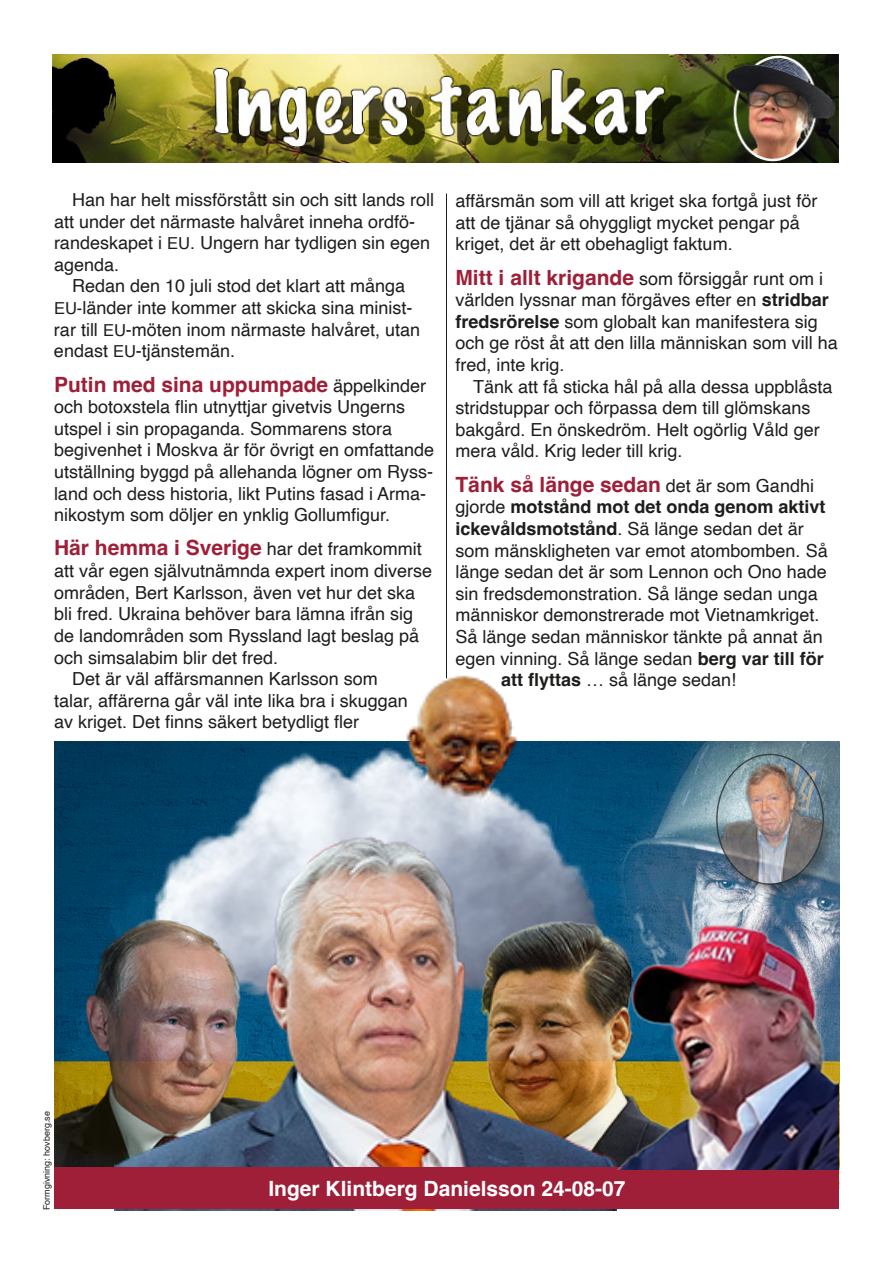
<style>
.page{position:relative;width:893px;height:1263px;background:#fff}
.page>*{position:absolute;margin:0;border:0;box-sizing:border-box;transform-origin:0 0}
.t1{font:700 21px "Helvetica";color:#9f1e38}
.t2{font:700 21px "Helvetica";color:#fff}
.t3{font:18px/21.6px "Helvetica";color:#1d1d1b}
.t4{font:700 18px "Helvetica";color:#1d1d1b}
.t5{font:9px "Helvetica";color:#1d1d1b}
.s1{font-size:16.5px}
.s2{font-weight:400;font-size:18px;color:#1d1d1b}
.s3{font-weight:700;font-size:21px;color:#9f1e38}
.s4{font-weight:700}
.s5{font-weight:400}
</style>
<div class="page">
<img style="left:54px;top:741px;width:786px;height:447px">
<img style="left:53px;top:54px;width:786px;height:108px">
<hr style="left:446px;top:193px;width:1px;height:485px;background:#1d1d1b">
<img style="left:111px;top:675px;width:533px;height:237px">
<img style="left:54px;top:912px;width:61px;height:255px">
<img style="left:115px;top:823px;width:502px;height:387px">
<div style="left:54px;top:1167px;width:785px;height:42px;background:#9f1e38"></div>
<div style="left:714px;top:752px;width:124px;height:147px;background:#1d1d1b;opacity:.55"></div>
<img style="left:717px;top:756px;width:106px;height:128px">
<div style="left:716px;top:754px;width:108px;height:131px;border:2px solid #1d1d1b;border-radius:50%"></div>
<img style="left:597px;top:895px;width:242px;height:274px">
<p class="t3" style="left:72px;top:189px;width:364px">Han har helt missförstått sin och sitt lands roll</p>
<p class="t3" style="left:54px;top:211px;width:363px">att under det närmaste halvåret inneha ordfö-</p>
<p class="t3" style="left:54px;top:233px;width:378px">randeskapet i <span class="s1">EU</span>. Ungern har tydligen sin egen</p>
<p class="t3" style="left:54px;top:254px;width:67px">agenda.</p>
<p class="t3" style="left:72px;top:276px;width:335px">Redan den 10 juli stod det klart att många</p>
<p class="t3" style="left:54px;top:297px;width:360px"><span class="s1">EU-</span>länder inte kommer att skicka sina minist-</p>
<p class="t3" style="left:54px;top:319px;width:368px">rar till <span class="s1">EU</span>-möten inom närmaste halvåret, utan</p>
<p class="t3" style="left:54px;top:341px;width:183px">endast <span class="s1">EU</span>-tjänstemän.</p>
<p class="t1" style="left:54px;top:371px;width:374px">Putin med sina uppumpade <span class="s2">äppelkinder</span></p>
<p class="t3" style="left:54px;top:396px;width:382px">och botoxstela flin utnyttjar givetvis Ungerns utspel i sin propaganda. Sommarens stora begivenhet i Moskva är för övrigt en omfattande utställning byggd på allehanda lögner om Ryss&shy;land och dess historia, likt Putins fasad i Arma&shy;nikostym som döljer en ynklig Gollumfigur.</p>
<p class="t1" style="left:54px;top:535px;width:369px">Här hemma i Sverige <span class="s2">har det framkommit</span></p>
<p class="t3" style="left:54px;top:560px;width:380px">att vår egen självutnämnda expert inom diverse</p>
<p class="t3" style="left:54px;top:582px;width:363px">områden, Bert Karlsson, även vet hur det ska</p>
<p class="t3" style="left:54px;top:604px;width:361px">bli fred. Ukraina behöver bara lämna ifrån sig</p>
<p class="t3" style="left:54px;top:625px;width:367px">de landområden som Ryssland lagt beslag på</p>
<p class="t3" style="left:54px;top:647px;width:226px">och simsalabim blir det fred.</p>
<p class="t3" style="left:72px;top:668px;width:307px">Det är väl affärsmannen Karlsson som</p>
<p class="t3" style="left:54px;top:690px;width:355px">talar, affärerna går väl inte lika bra i skuggan</p>
<p class="t3" style="left:54px;top:712px;width:307px">av kriget. Det finns säkert betydligt fler</p>
<p class="t3" style="left:455px;top:190px;width:363px">affärsmän som vill att kriget ska fortgå just för att de tjänar så ohyggligt mycket pengar på kriget, det är ett obehagligt faktum.</p>
<p class="t3" style="left:455px;top:268px;width:384px"><span class="s3">Mitt i allt krigande</span> som försiggår runt om i världen lyssnar man förgäves efter en <span class="s4">stridbar fredsrörelse</span> som globalt kan manifestera sig och ge röst åt att den lilla människan som vill ha fred, inte krig.</p>
<p class="t3" style="left:455px;top:376px;width:378px;text-indent:18px">Tänk att få sticka hål på alla dessa uppblåsta stridstuppar och förpassa dem till glömskans bakgård. En önskedröm. Helt ogörlig Våld ger mera våld. Krig leder till krig.</p>
<p class="t1" style="left:455px;top:471px;width:360px">Tänk så länge sedan <span class="s2">det är som Gandhi</span></p>
<p class="t4" style="left:455px;top:496px;width:372px"><span class="s5">gjorde</span> motstånd mot det onda genom aktivt</p>
<p class="t3" style="left:455px;top:518px;width:350px"><span class="s4">ickevåldsmotstånd</span>. Sä länge sedan det är</p>
<p class="t3" style="left:455px;top:540px;width:374px">som mänskligheten var emot atombomben. Så</p>
<p class="t3" style="left:455px;top:562px;width:373px">länge sedan det är som Lennon och Ono hade</p>
<p class="t3" style="left:455px;top:583px;width:364px">sin fredsdemonstration. Så länge sedan unga</p>
<p class="t3" style="left:455px;top:605px;width:365px">människor demonstrerade mot Vietnamkriget.</p>
<p class="t3" style="left:455px;top:626px;width:369px">Så länge sedan människor tänkte på annat än</p>
<p class="t3" style="left:455px;top:648px;width:370px">egen vinning. Så länge sedan <span class="s4">berg var till för</span></p>
<p class="t3" style="left:501px;top:670px;width:237px"><span class="s4">att flyttas</span> … så länge sedan!</p>
<p class="t5" style="left:40px;top:1210px;width:101px;rotate:-90deg">Formgivning: hovberg.se</p>
<p class="t2" style="left:268px;top:1175px;width:359px">Inger Klintberg Danielsson 24-08-07</p>
</div>
